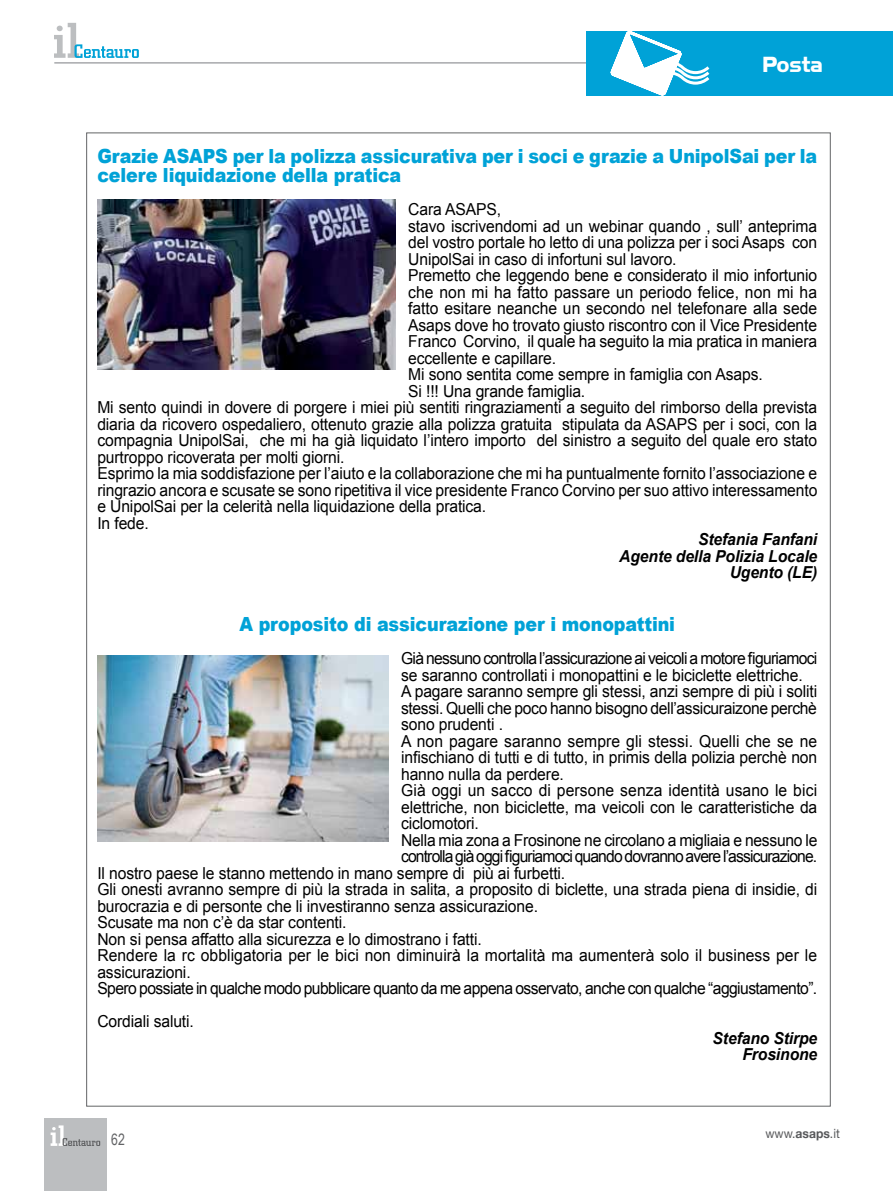
<style>
.page{position:relative;width:893px;height:1191px;background:#fff}
.page>*{position:absolute;margin:0;border:0;box-sizing:border-box;transform-origin:0 0}
.t1{font:900 19.5px/19.5px "Arial";letter-spacing:-.01em;color:#00a2d7;scale:.9 1}
.t2{font:700 19.5px "Highland Gothic FLF";letter-spacing:-.01em;color:#fff}
.t3{font:16.5px "Arial";letter-spacing:-.01em;color:#000;scale:.95 1}
.t4{font:16.5px "Arial";letter-spacing:-.035em;color:#000;scale:.95 1}
.t5{font:italic 700 16.5px/16.5px "Arial";letter-spacing:-.01em;color:#000;text-align:right;scale:.95 1}
.t6{font:16.5px "Arial";letter-spacing:-.055em;color:#000;scale:.95 1}
.t7{font:16.5px "Arial";letter-spacing:-.045em;color:#000;scale:.95 1}
.t8{font:15.75px "Arial Narrow";color:#636466;scale:.95 1}
.t9{font:12.75px "Helvetica Neue";color:#58595b;scale:.95 1}
.s1{font-weight:700}
</style>
<div class="page">
<hr style="left:54px;top:62px;width:566px;height:2px;background:#a7a9ac">
<svg style="left:54px;top:23px;width:85px;height:35px"></svg>
<div style="left:45px;top:1118px;width:62px;height:73px;background:#bcbec0"></div>
<svg style="left:51px;top:1125px;width:49px;height:21px"></svg>
<div style="left:587px;top:31px;width:306px;height:65px;background:#00a2d7"></div>
<svg style="left:610px;top:31px;width:100px;height:65px"></svg>
<img style="left:97px;top:199px;width:298px;height:170px">
<img style="left:97px;top:656px;width:291px;height:185px">
<p class="t2" style="left:763px;top:51px;width:61px">Posta</p>
<p class="t1" style="left:97px;top:145px;width:801px">Grazie ASAPS per la polizza assicurativa per i soci e grazie a UnipolSai per la celere liquidazione della pratica</p>
<p class="t3" style="left:408px;top:199px;width:99px">Cara ASAPS,</p>
<p class="t3" style="left:408px;top:215px;width:432px">stavo iscrivendomi ad un webinar quando , sull’ anteprima</p>
<p class="t3" style="left:408px;top:232px;width:432px">del vostro portale ho letto di una polizza per i soci Asaps con</p>
<p class="t3" style="left:408px;top:248px;width:284px">UnipolSai in caso di infortuni sul lavoro.</p>
<p class="t3" style="left:408px;top:265px;width:432px">Premetto che leggendo bene e considerato il mio infortunio</p>
<p class="t3" style="left:408px;top:281px;width:432px">che non mi ha fatto passare un periodo felice, non mi ha</p>
<p class="t3" style="left:408px;top:298px;width:432px">fatto esitare neanche un secondo nel telefonare alla sede</p>
<p class="t3" style="left:408px;top:314px;width:432px">Asaps dove ho trovato giusto riscontro con il Vice Presidente</p>
<p class="t3" style="left:408px;top:331px;width:432px">Franco Corvino, il quale ha seguito la mia pratica in maniera</p>
<p class="t3" style="left:408px;top:347px;width:157px">eccellente e capillare.</p>
<p class="t3" style="left:408px;top:364px;width:375px">Mi sono sentita come sempre in famiglia con Asaps.</p>
<p class="t3" style="left:408px;top:380px;width:188px">Si !!! Una grande famiglia.</p>
<p class="t3" style="left:97px;top:397px;width:759px">Mi sento quindi in dovere di porgere i miei più sentiti ringraziamenti a seguito del rimborso della prevista</p>
<p class="t3" style="left:97px;top:413px;width:759px">diaria da ricovero ospedaliero, ottenuto grazie alla polizza gratuita stipulata da ASAPS per i soci, con la</p>
<p class="t3" style="left:97px;top:430px;width:759px">compagnia UnipolSai, che mi ha già liquidato l’intero importo del sinistro a seguito del quale ero stato</p>
<p class="t3" style="left:97px;top:446px;width:262px">purtroppo ricoverata per molti giorni.</p>
<p class="t3" style="left:97px;top:463px;width:759px">Esprimo la mia soddisfazione per l’aiuto e la collaborazione che mi ha puntualmente fornito l’associazione e</p>
<p class="t3" style="left:97px;top:479px;width:759px">ringrazio ancora e scusate se sono ripetitiva il vice presidente Franco Corvino per suo attivo interessamento</p>
<p class="t3" style="left:97px;top:496px;width:411px">e UnipolSai per la celerità nella liquidazione della pratica.</p>
<p class="t3" style="left:97px;top:512px;width:56px">In fede.</p>
<p class="t5" style="left:619px;top:532px;width:210px">Stefania Fanfani<br>Agente della Polizia Locale<br>Ugento (LE)</p>
<p class="t1" style="left:239px;top:613px;width:486px">A proposito di assicurazione per i monopattini</p>
<p class="t7" style="left:401px;top:647px;width:440px">Già nessuno controlla l’assicurazione ai veicoli a motore figuriamoci</p>
<p class="t3" style="left:401px;top:664px;width:424px">se saranno controllati i monopattini e le biciclette elettriche.</p>
<p class="t3" style="left:401px;top:680px;width:439px">A pagare saranno sempre gli stessi, anzi sempre di più i soliti</p>
<p class="t3" style="left:401px;top:697px;width:439px">stessi. Quelli che poco hanno bisogno dell’assicuraizone perchè</p>
<p class="t3" style="left:401px;top:713px;width:109px">sono prudenti .</p>
<p class="t3" style="left:401px;top:730px;width:439px">A non pagare saranno sempre gli stessi. Quelli che se ne</p>
<p class="t3" style="left:401px;top:746px;width:439px">infischiano di tutti e di tutto, in primis della polizia perchè non</p>
<p class="t3" style="left:401px;top:763px;width:173px">hanno nulla da perdere.</p>
<p class="t3" style="left:401px;top:779px;width:439px">Già oggi un sacco di persone senza identità usano le bici</p>
<p class="t3" style="left:401px;top:796px;width:440px">elettriche, non biciclette, ma veicoli con le caratteristiche da</p>
<p class="t3" style="left:401px;top:812px;width:83px">ciclomotori.</p>
<p class="t3" style="left:401px;top:829px;width:440px">Nella mia zona a Frosinone ne circolano a migliaia e nessuno le</p>
<p class="t6" style="left:401px;top:845px;width:440px">controlla già oggi figuriamoci quando dovranno avere l’assicurazione.</p>
<p class="t3" style="left:97px;top:862px;width:494px">Il nostro paese le stanno mettendo in mano sempre di più ai furbetti.</p>
<p class="t3" style="left:97px;top:878px;width:759px">Gli onesti avranno sempre di più la strada in salita, a proposito di biclette, una strada piena di insidie, di</p>
<p class="t3" style="left:97px;top:895px;width:465px">burocrazia e di personte che li investiranno senza assicurazione.</p>
<p class="t3" style="left:97px;top:911px;width:264px">Scusate ma non c’è da star contenti.</p>
<p class="t3" style="left:97px;top:928px;width:406px">Non si pensa affatto alla sicurezza e lo dimostrano i fatti.</p>
<p class="t3" style="left:97px;top:944px;width:759px">Rendere la rc obbligatoria per le bici non diminuirà la mortalità ma aumenterà solo il business per le</p>
<p class="t3" style="left:97px;top:961px;width:100px">assicurazioni.</p>
<p class="t4" style="left:97px;top:977px;width:759px">Spero possiate in qualche modo pubblicare quanto da me appena osservato, anche con qualche “aggiustamento”.</p>
<p class="t3" style="left:97px;top:1010px;width:103px">Cordiali saluti.</p>
<p class="t5" style="left:713px;top:1030px;width:112px">Stefano Stirpe<br>Frosinone</p>
<p class="t8" style="left:111px;top:1127px;width:16px">62</p>
<p class="t9" style="left:765px;top:1126px;width:80px">www.<span class="s1">asaps</span>.it</p>
</div>
